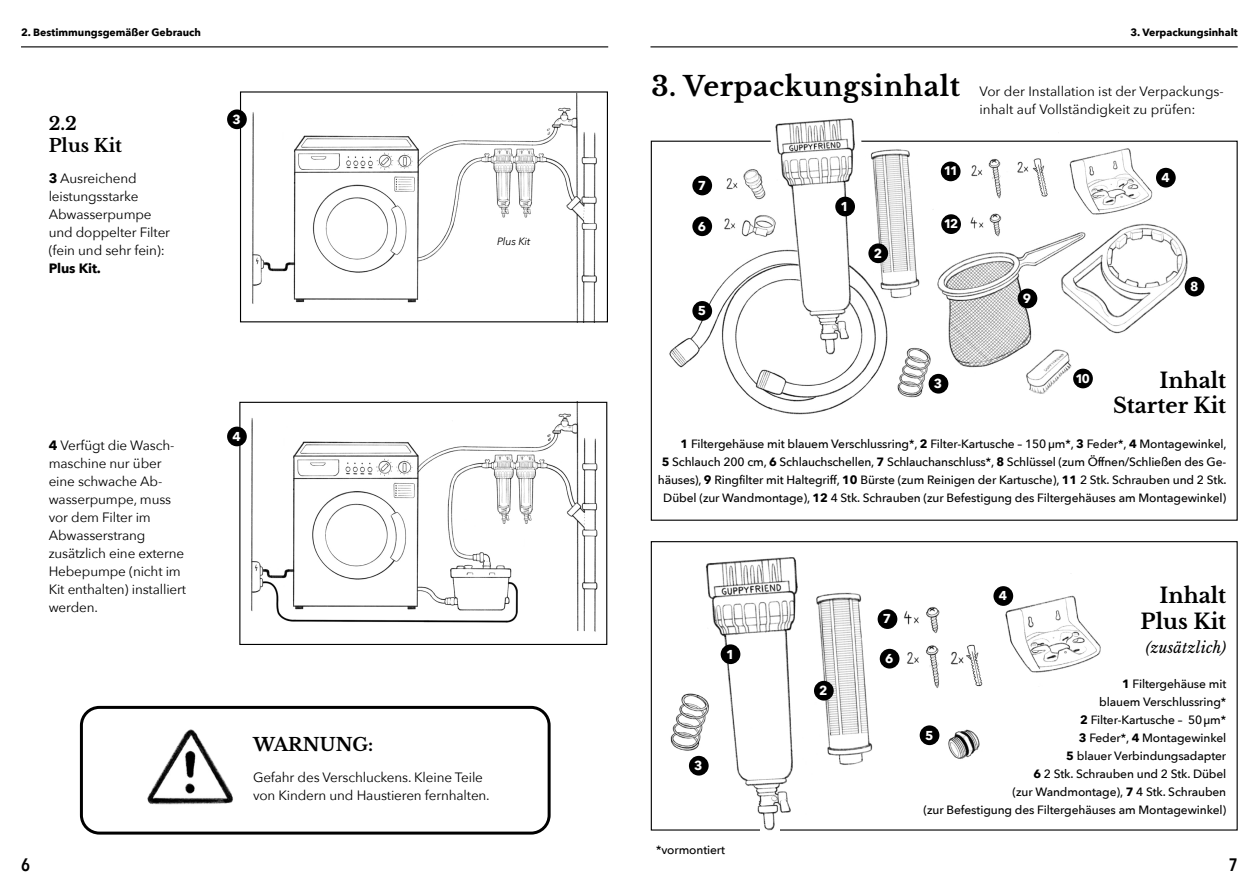
<style>
.page{position:relative;width:1259px;height:893px;background:#fff}
.page>*{position:absolute;margin:0;border:0;box-sizing:border-box;transform-origin:0 0}
.t1{font:700 21px/25.2px "Libre Baskerville";color:#000;text-align:right}
.t2{font:700 18px/21.6px "Libre Baskerville";color:#000}
.t3{font:600 18px "Avenir Next Condensed";color:#000}
.t4{font:italic 15px "Libre Baskerville";letter-spacing:.01em;color:#000}
.t5{font:13.5px/18px "Avenir Next";letter-spacing:-.01em;color:#000}
.t6{font:700 13.5px "Avenir Next";letter-spacing:-.01em;color:#000}
.t7{font:700 12.9px "Avenir Next";color:#fff}
.t8{font:700 12.45px "Avenir Next";color:#fff}
.t9{font:500 12px/18px "Avenir Next";letter-spacing:-.01em;color:#000;text-align:right}
.t10{font:700 10.5px "Avenir Next";color:#000}
.t11{font:italic 10.5px "Avenir Next";letter-spacing:-.01em;color:#000}
.s1{font-weight:700}
.s2{font-family:"Libre Baskerville";font-weight:700;font-size:27px}
</style>
<div class="page">
<hr style="left:21px;top:46px;width:587px;height:1px;background:#000">
<hr style="left:650px;top:46px;width:587px;height:1px;background:#000">
<div style="left:80px;top:706px;width:470px;height:129px;border:3px solid #000;border-radius:18px"></div>
<img style="left:147px;top:729px;width:86px;height:76px">
<img style="left:246px;top:404px;width:352px;height:228px">
<div style="left:239px;top:402px;width:368px;height:243px;border:1px solid #000"></div>
<img style="left:252px;top:93px;width:345px;height:227px">
<div style="left:240px;top:91px;width:368px;height:231px;border:1px solid #000"></div>
<img style="left:663px;top:557px;width:447px;height:274px">
<img style="left:662px;top:118px;width:528px;height:297px">
<div style="left:227px;top:109px;width:20px;height:20px;background:#000;border-radius:50%"></div>
<div style="left:227px;top:427px;width:20px;height:19px;background:#000;border-radius:50%"></div>
<div style="left:835px;top:197px;width:20px;height:19px;background:#000;border-radius:50%"></div>
<div style="left:720px;top:644px;width:20px;height:20px;background:#000;border-radius:50%"></div>
<div style="left:692px;top:301px;width:20px;height:20px;background:#000;border-radius:50%"></div>
<div style="left:919px;top:725px;width:20px;height:20px;background:#000;border-radius:50%"></div>
<div style="left:928px;top:374px;width:20px;height:20px;background:#000;border-radius:50%"></div>
<div style="left:689px;top:756px;width:19px;height:20px;background:#000;border-radius:50%"></div>
<div style="left:692px;top:176px;width:20px;height:19px;background:#000;border-radius:50%"></div>
<div style="left:877px;top:609px;width:20px;height:20px;background:#000;border-radius:50%"></div>
<div style="left:1073px;top:369px;width:20px;height:19px;background:#000;border-radius:50%"></div>
<div style="left:868px;top:243px;width:20px;height:20px;background:#000;border-radius:50%"></div>
<div style="left:814px;top:681px;width:19px;height:20px;background:#000;border-radius:50%"></div>
<div style="left:692px;top:216px;width:20px;height:20px;background:#000;border-radius:50%"></div>
<div style="left:879px;top:649px;width:20px;height:19px;background:#000;border-radius:50%"></div>
<div style="left:1017px;top:289px;width:20px;height:19px;background:#000;border-radius:50%"></div>
<div style="left:1156px;top:168px;width:19px;height:20px;background:#000;border-radius:50%"></div>
<div style="left:993px;top:586px;width:20px;height:20px;background:#000;border-radius:50%"></div>
<div style="left:1184px;top:277px;width:20px;height:19px;background:#000;border-radius:50%"></div>
<div style="left:941px;top:162px;width:19px;height:19px;background:#000;border-radius:50%"></div>
<div style="left:941px;top:214px;width:20px;height:20px;background:#000;border-radius:50%"></div>
<p class="t10" style="left:21px;top:23px;width:181px">2. Bestimmungsgemäßer Gebrauch</p>
<h2 class="t2" style="left:49px;top:113px;width:75px">2.2<br>Plus Kit</h2>
<p class="t5" style="left:49px;top:169px;width:123px"><span class="s1">3</span> Ausreichend leistungsstarke<br>Abwasserpumpe und doppelter Filter (fein und sehr fein):</p>
<p class="t6" style="left:49px;top:257px;width:54px">Plus Kit.</p>
<p class="t7" style="left:232px;top:108px;width:10px">3</p>
<p class="t11" style="left:497px;top:232px;width:35px">Plus Kit</p>
<p class="t5" style="left:49px;top:435px;width:139px"><span class="s1">4</span> Verfügt die Wasch&shy;maschine nur über eine schwache Ab&shy;wasserpumpe, muss vor dem Filter im<br>Abwasserstrang zusätzlich eine externe<br>Hebepumpe (nicht im<br>Kit enthalten) installiert werden.</p>
<p class="t7" style="left:232px;top:425px;width:10px">4</p>
<h2 class="t2" style="left:253px;top:734px;width:122px">WARNUNG:</h2>
<p class="t5" style="left:253px;top:768px;width:238px">Gefahr des Verschluckens. Kleine Teile von Kindern und Haustieren fernhalten.</p>
<p class="t10" style="left:1130px;top:23px;width:109px">3. Verpackungsinhalt</p>
<p class="t5" style="left:979px;top:82px;width:246px;text-indent:-328px"><span class="s2">3. Verpackungsinhalt</span> Vor der Installation ist der Verpackungs&shy;inhalt auf Vollständigkeit zu prüfen:</p>
<p class="t7" style="left:697px;top:174px;width:10px">7</p>
<p class="t7" style="left:697px;top:215px;width:10px">6</p>
<p class="t7" style="left:698px;top:300px;width:10px">5</p>
<p class="t7" style="left:840px;top:195px;width:10px">1</p>
<p class="t7" style="left:873px;top:242px;width:10px">2</p>
<p class="t8" style="left:943px;top:160px;width:16px">11</p>
<p class="t8" style="left:943px;top:213px;width:16px">12</p>
<p class="t7" style="left:934px;top:372px;width:10px">3</p>
<p class="t7" style="left:1023px;top:287px;width:10px">9</p>
<p class="t7" style="left:1161px;top:166px;width:10px">4</p>
<p class="t7" style="left:1190px;top:275px;width:10px">8</p>
<p class="t8" style="left:1075px;top:368px;width:16px">10</p>
<h1 class="t1" style="left:1113px;top:367px;width:115px">Inhalt<br>Starter Kit</h1>
<p class="t9" style="left:658px;top:434px;width:570px"><span class="s1">1</span> Filtergehäuse mit blauem Verschlussring*, <span class="s1">2</span> Filter-Kartusche – 150 µm*, <span class="s1">3</span> Feder*, <span class="s1">4</span> Montagewinkel,<br><span class="s1">5</span> Schlauch 200 cm, <span class="s1">6</span> Schlauchschellen, <span class="s1">7</span> Schlauchanschluss*, <span class="s1">8</span> Schlüssel (zum Öffnen/Schließen des Ge&shy;häuses), <span class="s1">9</span> Ringfilter mit Haltegriff, <span class="s1">10</span> Bürste (zum Reinigen der Kartusche), <span class="s1">11</span> 2 Stk. Schrauben und 2 Stk.<br>Dübel (zur Wandmontage), <span class="s1">12</span> 4 Stk. Schrauben (zur Befestigung des Filtergehäuses am Montagewinkel)</p>
<p class="t7" style="left:726px;top:643px;width:10px">1</p>
<p class="t7" style="left:694px;top:754px;width:10px">3</p>
<p class="t9" style="left:656px;top:840px;width:70px">*vormontiert</p>
<p class="t7" style="left:819px;top:679px;width:10px">2</p>
<p class="t7" style="left:883px;top:608px;width:10px">7</p>
<p class="t7" style="left:885px;top:647px;width:10px">6</p>
<p class="t7" style="left:998px;top:585px;width:10px">4</p>
<h1 class="t1" style="left:1140px;top:583px;width:87px">Inhalt<br>Plus Kit</h1>
<p class="t4" style="left:1145px;top:638px;width:82px">(zusätzlich)</p>
<p class="t9" style="left:923px;top:674px;width:304px"><span class="s1">1</span> Filtergehäuse mit<br>blauem Verschlussring*<br><span class="s1">2</span> Filter-Kartusche – 50µm*<br><span class="s1">3</span> Feder*, <span class="s1">4</span> Montagewinkel<br><span class="s1">5</span> blauer Verbindungsadapter<br><span class="s1">6</span> 2 Stk. Schrauben und 2 Stk. Dübel<br>(zur Wandmontage), <span class="s1">7</span> 4 Stk. Schrauben<br>(zur Befestigung des Filtergehäuses am Montagewinkel)</p>
<p class="t7" style="left:925px;top:724px;width:10px">5</p>
<h2 class="t3" style="left:21px;top:849px;width:10px">6</h2>
<h2 class="t3" style="left:1228px;top:849px;width:10px">7</h2>
</div>
